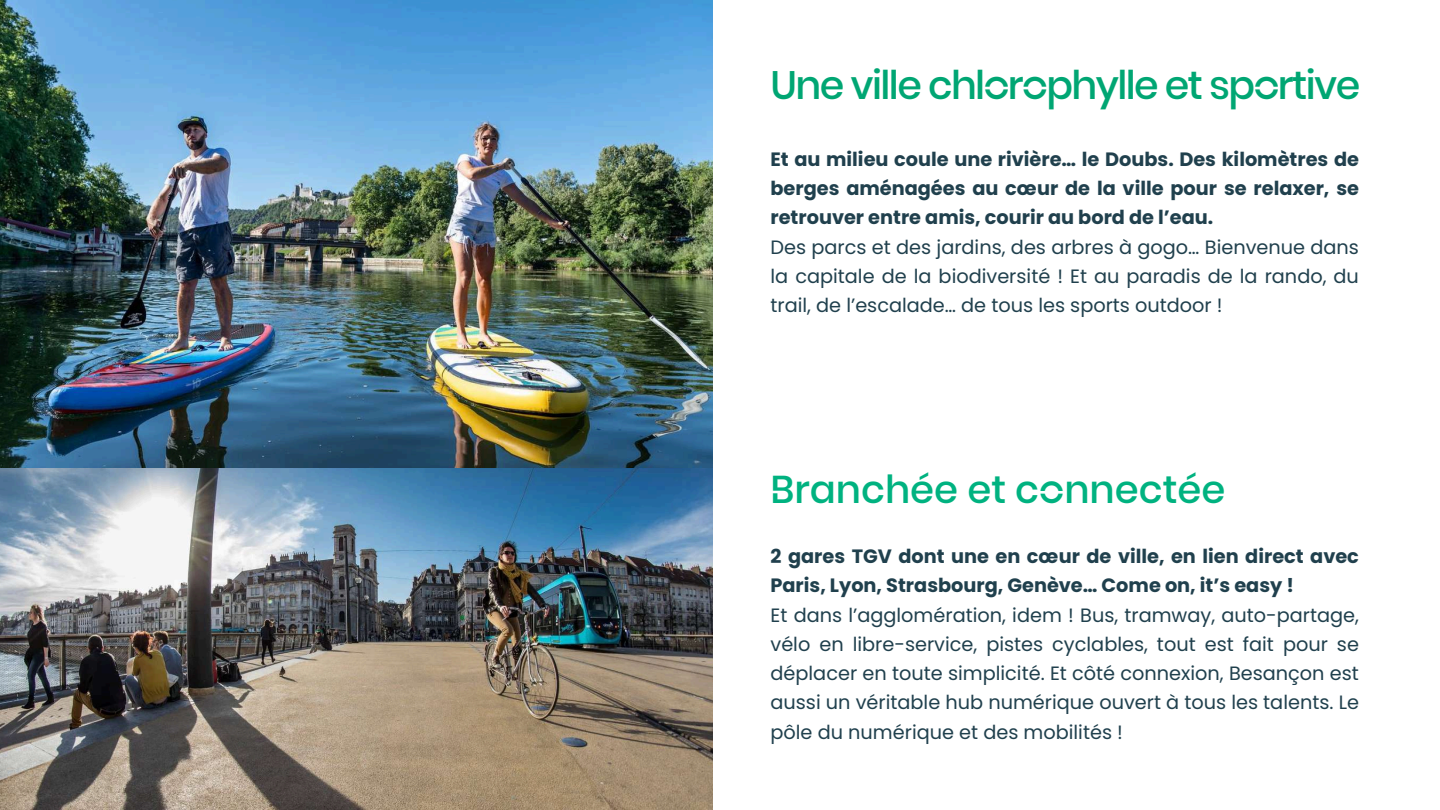
<style>
.page{position:relative;width:1440px;height:810px;background:#fff}
.page>*{position:absolute;margin:0;border:0;box-sizing:border-box;transform-origin:0 0}
.t1{font:39.6px "Poppins Mediumcustom";letter-spacing:-.04em;color:#00a673}
.t2{font:38.6px "Poppins Mediumcustom";color:#00b280}
.t3{font:19.3px/29.2px "Poppins";color:#20404d;text-align:justify}
.t4{font:700 19.3px/29.2px "Poppins";color:#20404d}
</style>
<div class="page">
<img style="left:0;top:467px;width:712px;height:343px">
<img style="left:0;top:0;width:712px;height:467px">
<h1 class="t1" style="left:771px;top:58px;width:592px">Une ville chlorophylle et sportive</h1>
<p class="t4" style="left:771px;top:145px;width:590px;text-align:justify">Et au milieu coule une rivière… le Doubs. Des kilomètres de berges aménagées au cœur de la ville pour se relaxer, se retrouver entre amis, courir au bord de l’eau.</p>
<p class="t3" style="left:771px;top:232px;width:590px">Des parcs et des jardins, des arbres à gogo… Bienvenue dans la capitale de la biodiversité ! Et au paradis de la rando, du trail, de l’escalade… de tous les sports outdoor !</p>
<h2 class="t2" style="left:771px;top:462px;width:457px">Branchée et connectée</h2>
<p class="t4" style="left:771px;top:542px;width:590px">2 gares TGV dont une en cœur de ville, en lien direct avec<br>Paris, Lyon, Strasbourg, Genève… Come on, it’s easy !</p>
<p class="t3" style="left:771px;top:600px;width:590px">Et dans l’agglomération, idem ! Bus, tramway, auto-partage, vélo en libre-service, pistes cyclables, tout est fait pour se déplacer en toute simplicité. Et côté connexion, Besançon est aussi un véritable hub numérique ouvert à tous les talents. Le pôle du numérique et des mobilités !</p>
</div>
